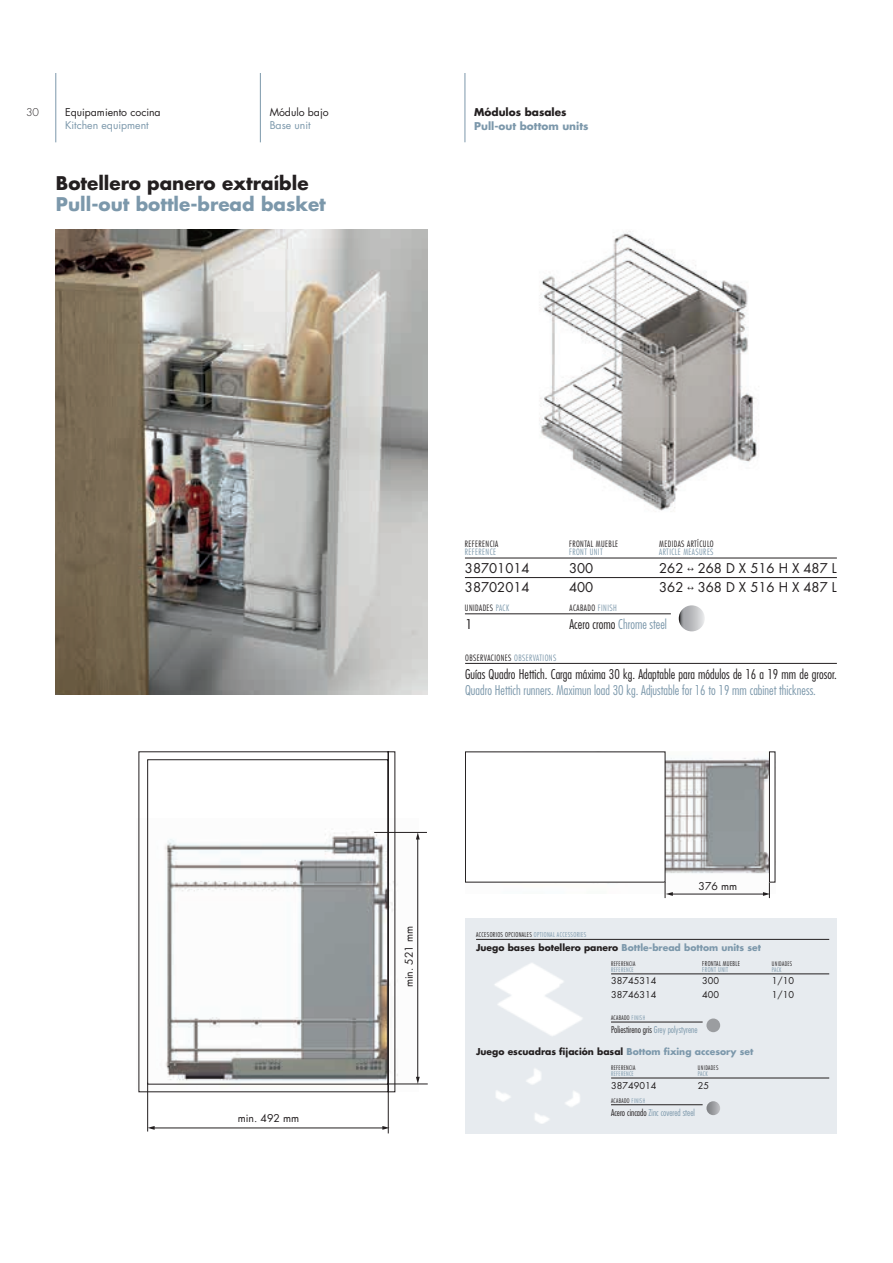
<style>
.page{position:relative;width:893px;height:1263px;background:#fff}
.page>*{position:absolute;margin:0;border:0;box-sizing:border-box;transform-origin:0 0}
.t1{font:700 18.3px "Futura";color:#7c98ab}
.t2{font:700 18.3px "Futura";color:#231f20}
.t3{font:300 condensed 13.05px "Futura";color:#7c98ab}
.t4{font:300 condensed 13.05px "Futura";color:#231f20}
.t5{font:13.05px/18.6px "Futura";color:#231f20}
.t6{font:10.5px "Futura";color:#231f20}
.t7{font:10.5px "Futura";color:#7c98ab}
.t8{font:700 10.5px "Futura";color:#7c98ab}
.t9{font:700 10.5px "Futura";color:#231f20}
.t10{font:300 10.5px "Futura";color:#231f20}
.t11{font:700 9.15px "Futura";color:#7c98ab}
.t12{font:700 9.15px "Futura";color:#231f20}
.t13{font:9.15px/14px "Futura";color:#231f20}
.t14{font:300 condensed 9.15px "Futura";color:#231f20}
.t15{font:300 condensed 9.15px "Futura";color:#7c98ab}
.t16{font:300 condensed 8.55px "Futura";letter-spacing:.05em;color:#231f20}
.t17{font:300 condensed 8.55px "Futura";letter-spacing:.05em;color:#7c98ab}
.t18{font:300 condensed 6.6px "Futura";letter-spacing:.05em;color:#231f20}
.t19{font:300 condensed 6.6px "Futura";letter-spacing:.05em;color:#7c98ab}
.t20{font:300 condensed 6.15px "Futura";letter-spacing:.05em;color:#231f20}
.t21{font:300 condensed 6.15px "Futura";letter-spacing:.05em;color:#7c98ab}
.s1{font-family:"Letter Gothic Std";font-size:10.5px}
.s2{color:#7c98ab}
.s3{color:#231f20}
</style>
<div class="page">
<img style="left:539px;top:231px;width:218px;height:280px">
<img style="left:56px;top:230px;width:372px;height:465px">
<img style="left:395px;top:818px;width:24px;height:274px">
<hr style="left:147px;top:1083px;width:1px;height:49px;background:#231f20">
<hr style="left:388px;top:1083px;width:1px;height:50px;background:#231f20">
<hr style="left:153px;top:1128px;width:231px;height:1px;background:#231f20">
<svg style="left:147px;top:1126px;width:8px;height:4px"></svg>
<svg style="left:382px;top:1126px;width:7px;height:4px"></svg>
<hr style="left:374px;top:832px;width:53px;height:1px;background:#231f20">
<hr style="left:417px;top:838px;width:1px;height:240px;background:#231f20">
<svg style="left:416px;top:832px;width:4px;height:8px"></svg>
<svg style="left:416px;top:1077px;width:4px;height:7px"></svg>
<hr style="left:388px;top:1084px;width:40px;height:1px;background:#231f20">
<svg style="left:138px;top:751px;width:257px;height:341px"></svg>
<img style="left:465px;top:751px;width:310px;height:143px">
<hr style="left:671px;top:894px;width:93px;height:1px;background:#231f20">
<svg style="left:665px;top:882px;width:8px;height:16px"></svg>
<svg style="left:763px;top:882px;width:7px;height:16px"></svg>
<div style="left:769px;top:752px;width:6px;height:130px;background:#fff"></div>
<div style="left:769px;top:752px;width:6px;height:130px;border:1px solid #231f20"></div>
<div style="left:465px;top:752px;width:200px;height:130px;background:#fff"></div>
<svg style="left:679px;top:605px;width:26px;height:26px"></svg>
<hr style="left:465px;top:558px;width:372px;height:1px;background:#231f20">
<hr style="left:465px;top:577px;width:372px;height:1px;background:#231f20">
<hr style="left:465px;top:614px;width:206px;height:1px;background:#231f20">
<hr style="left:465px;top:663px;width:372px;height:1px;background:#231f20">
<div style="left:465px;top:918px;width:372px;height:215px;background:#e7ebef"></div>
<hr style="left:611px;top:1078px;width:218px;height:1px;background:#231f20">
<hr style="left:611px;top:1105px;width:92px;height:1px;background:#231f20">
<img style="left:496px;top:1069px;width:84px;height:55px">
<hr style="left:476px;top:939px;width:353px;height:1px;background:#231f20">
<hr style="left:611px;top:974px;width:218px;height:1px;background:#231f20">
<hr style="left:611px;top:1022px;width:92px;height:1px;background:#231f20">
<div style="left:706px;top:1019px;width:14px;height:13px;background:#9b9da0;border-radius:50%"></div>
<svg style="left:706px;top:1101px;width:14px;height:14px"></svg>
<img style="left:495px;top:963px;width:87px;height:73px">
<hr style="left:56px;top:74px;width:1px;height:68px;background:#7c98ab">
<hr style="left:260px;top:74px;width:1px;height:68px;background:#7c98ab">
<hr style="left:465px;top:74px;width:1px;height:68px;background:#7c98ab">
<p class="t6" style="left:270px;top:108px;width:61px">Módulo bajo</p>
<p class="t7" style="left:270px;top:121px;width:43px">Base unit</p>
<p class="t10" style="left:26px;top:107px;width:15px">30</p>
<p class="t9" style="left:474px;top:108px;width:94px">Módulos basales</p>
<p class="t8" style="left:474px;top:121px;width:116px">Pull-out bottom units</p>
<p class="t6" style="left:65px;top:108px;width:97px">Equipamiento cocina</p>
<p class="t7" style="left:65px;top:121px;width:85px">Kitchen equipment</p>
<h1 class="t2" style="left:56px;top:175px;width:254px">Botellero panero extraíble</h1>
<h1 class="t1" style="left:56px;top:196px;width:271px">Pull-out bottle-bread basket</h1>
<p class="t6" style="left:238px;top:1113px;width:63px">min. 492 mm</p>
<p class="t16" style="left:465px;top:540px;width:35px">REFERENCIA</p>
<p class="t17" style="left:465px;top:548px;width:33px">REFERENCE</p>
<p class="t16" style="left:569px;top:540px;width:51px">FRONTAL MUEBLE</p>
<p class="t17" style="left:569px;top:548px;width:35px">FRONT UNIT</p>
<p class="t16" style="left:659px;top:540px;width:56px">MEDIDAS ARTÍCULO</p>
<p class="t17" style="left:659px;top:548px;width:56px">ARTICLE MEASURES</p>
<p class="t5" style="left:465px;top:560px;width:66px">38701014<br>38702014</p>
<p class="t5" style="left:569px;top:560px;width:26px">300<br>400</p>
<p class="t5" style="left:659px;top:560px;width:179px">262 <span class="s1">↔</span> 268 D X 516 H X 487 L<br>362 <span class="s1">↔</span> 368 D X 516 H X 487 L</p>
<p class="t16" style="left:465px;top:604px;width:46px">UNIDADES <span class="s2">PACK</span></p>
<p class="t16" style="left:569px;top:604px;width:49px">ACABADO <span class="s2">FINISH</span></p>
<p class="t3" style="left:569px;top:619px;width:99px"><span class="s3">Acero cromo</span> Chrome steel</p>
<p class="t5" style="left:465px;top:616px;width:10px">1</p>
<p class="t4" style="left:465px;top:668px;width:373px">Guías Quadro Hettich. Carga máxima 30 kg. Adaptable para módulos de 16 a 19 mm de grosor.</p>
<p class="t3" style="left:465px;top:684px;width:352px">Quadro Hettich runners. Maximun load 30 kg. Adjustable for 16 to 19 mm cabinet thickness.</p>
<p class="t16" style="left:465px;top:654px;width:93px">OBSERVACIONES <span class="s2">OBSERVATIONS</span></p>
<p class="t6" style="left:404px;top:987px;width:63px;rotate:-90deg">min. 521 mm</p>
<p class="t6" style="left:698px;top:881px;width:40px">376 mm</p>
<p class="t18" style="left:476px;top:932px;width:112px">ACCESORIOS OPCIONALES <span class="s2">OPTIONAL ACCESSORIES</span></p>
<p class="t11" style="left:476px;top:944px;width:286px"><span class="s3">Juego bases botellero panero</span> Bottle-bread bottom units set</p>
<p class="t13" style="left:611px;top:975px;width:47px">38745314<br>38746314</p>
<p class="t18" style="left:702px;top:960px;width:39px">FRONTAL MUEBLE</p>
<p class="t19" style="left:702px;top:967px;width:27px">FRONT UNIT</p>
<p class="t13" style="left:702px;top:974px;width:18px">300<br>400</p>
<p class="t20" style="left:611px;top:961px;width:26px">REFERENCIA</p>
<p class="t21" style="left:611px;top:967px;width:24px">REFERENCE</p>
<p class="t20" style="left:611px;top:1015px;width:36px">ACABADO <span class="s2">FINISH</span></p>
<p class="t14" style="left:611px;top:1026px;width:88px">Poliestireno gris <span class="s2">Grey polystyrene</span></p>
<p class="t12" style="left:476px;top:1048px;width:279px">Juego escuadras fijación basal <span class="s2">Bottom fixing accesory set</span></p>
<p class="t13" style="left:611px;top:1079px;width:47px">38749014</p>
<p class="t20" style="left:611px;top:1065px;width:26px">REFERENCIA</p>
<p class="t21" style="left:611px;top:1071px;width:24px">REFERENCE</p>
<p class="t20" style="left:698px;top:1065px;width:22px">UNIDADES</p>
<p class="t21" style="left:698px;top:1071px;width:11px">PACK</p>
<p class="t13" style="left:698px;top:1079px;width:13px">25</p>
<p class="t20" style="left:611px;top:1098px;width:36px">ACABADO <span class="s2">FINISH</span></p>
<p class="t15" style="left:611px;top:1108px;width:85px"><span class="s3">Acero cincado</span> Zinc covered steel</p>
<p class="t20" style="left:772px;top:961px;width:22px">UNIDADES</p>
<p class="t21" style="left:772px;top:967px;width:11px">PACK</p>
<p class="t13" style="left:772px;top:975px;width:24px">1/10<br>1/10</p>
</div>
